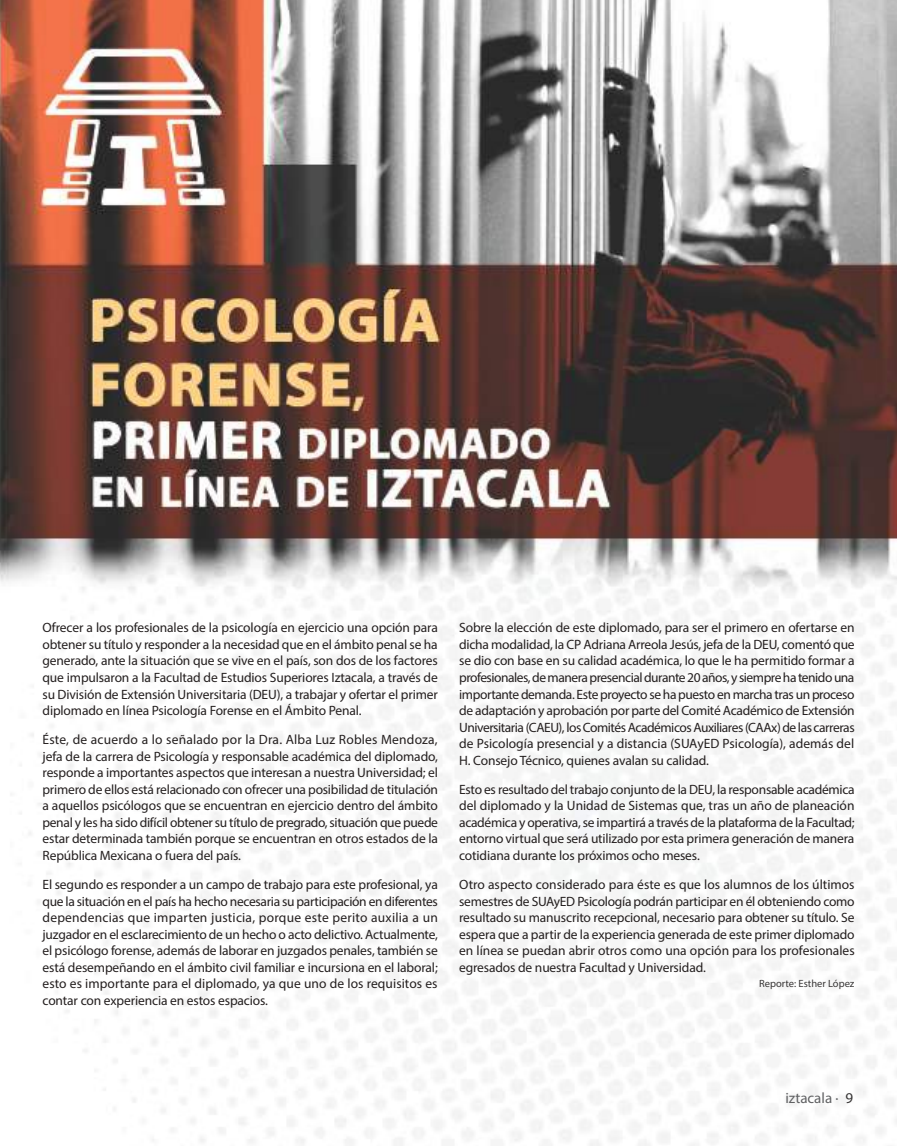
<style>
.page{position:relative;width:897px;height:1146px;background:#fff}
.page>*{position:absolute;margin:0;border:0;box-sizing:border-box;transform-origin:0 0}
.t1{font:15px "Myriad Pro";color:#606163}
.t2{font:13.5px/16.5px "Myriad Pro";letter-spacing:-.01em;color:#241f1f;text-align:justify}
.t3{font:10.5px "Myriad Pro";color:#373535}
.s1{color:#373535}
</style>
<div class="page">
<img style="left:0;top:0;width:897px;height:1145px">
<p class="t2" style="left:43px;top:619px;width:397px">Ofrecer a los profesionales de la psicología en ejercicio una opción para obtener su título y responder a la necesidad que en el ámbito penal se ha generado, ante la situación que se vive en el país, son dos de los factores que impulsaron a la Facultad de Estudios Superiores Iztacala, a través de su División de Extensión Universitaria (DEU), a trabajar y ofertar el primer diplomado en línea Psicología Forense en el Ámbito Penal.</p>
<p class="t2" style="left:43px;top:731px;width:397px">Éste, de acuerdo a lo señalado por la Dra. Alba Luz Robles Mendoza, jefa de la carrera de Psicología y responsable académica del diplomado, responde a importantes aspectos que interesan a nuestra Universidad; el primero de ellos está relacionado con ofrecer una posibilidad de titulación a aquellos psicólogos que se encuentran en ejercicio dentro del ámbito penal y les ha sido difícil obtener su título de pregrado, situación que puede estar determinada también porque se encuentran en otros estados de la República Mexicana o fuera del país.</p>
<p class="t2" style="left:43px;top:876px;width:397px">El segundo es responder a un campo de trabajo para este profesional, ya que la situación en el país ha hecho necesaria su participación en diferentes dependencias que imparten justicia, porque este perito auxilia a un juzgador en el esclarecimiento de un hecho o acto delictivo. Actualmente, el psicólogo forense, además de laborar en juzgados penales, también se está desempeñando en el ámbito civil familiar e incursiona en el laboral; esto es importante para el diplomado, ya que uno de los requisitos es contar con experiencia en estos espacios.</p>
<p class="t2" style="left:459px;top:619px;width:397px">Sobre la elección de este diplomado, para ser el primero en ofertarse en dicha modalidad, la CP Adriana Arreola Jesús, jefa de la DEU, comentó que se dio con base en su calidad académica, lo que le ha permitido formar a profesionales, de manera presencial durante 20 años, y siempre ha tenido una importante demanda. Este proyecto se ha puesto en marcha tras un proceso de adaptación y aprobación por parte del Comité Académico de Extensión Universitaria (CAEU), los Comités Académicos Auxiliares (CAAx) de las carreras de Psicología presencial y a distancia (SUAyED Psicología), además del H. Consejo Técnico, quienes avalan su calidad.</p>
<p class="t2" style="left:459px;top:780px;width:397px">Esto es resultado del trabajo conjunto de la DEU, la responsable académica del diplomado y la Unidad de Sistemas que, tras un año de planeación académica y operativa, se impartirá a través de la plataforma de la Facultad; entorno virtual que será utilizado por esta primera generación de manera cotidiana durante los próximos ocho meses.</p>
<p class="t2" style="left:459px;top:876px;width:397px">Otro aspecto considerado para éste es que los alumnos de los últimos semestres de SUAyED Psicología podrán participar en él obteniendo como resultado su manuscrito recepcional, necesario para obtener su título. Se espera que a partir de la experiencia generada de este primer diplomado en línea se puedan abrir otros como una opción para los profesionales egresados de nuestra Facultad y Universidad.</p>
<p class="t3" style="left:759px;top:977px;width:97px">Reporte: Esther López</p>
<p class="t1" style="left:785px;top:1089px;width:69px">iztacala · <span class="s1">9</span></p>
</div>
